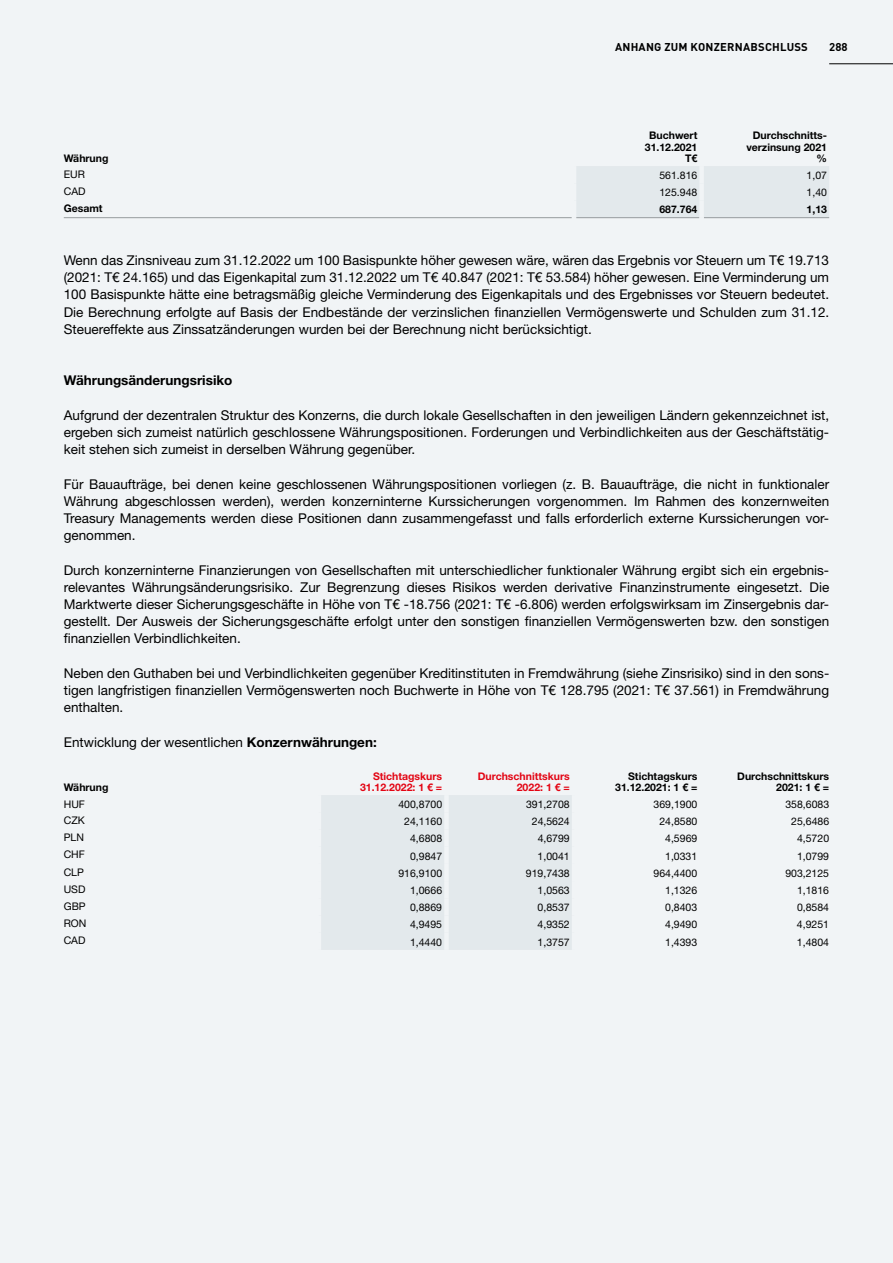
<style>
.page{position:relative;width:893px;height:1263px;background:#f1f4f6}
.page>*{position:absolute;margin:0;border:0;box-sizing:border-box;transform-origin:0 0}
.t1{font:13.5px/17.2px "Helvetica Neue LT Pro";color:#000;text-align:justify}
.t2{font:700 13.5px "Helvetica Neue LT Pro";color:#000}
.t3{font:700 11.25px "DIN Pro";letter-spacing:.02em;color:#000}
.t4{font:10.5px "Helvetica Neue LT Pro";color:#000}
.t5{font:700 10.5px/11.2px "Helvetica Neue LT Pro";color:#000;text-align:right}
.t6{font:700 10.5px/11.2px "Helvetica Neue LT Pro";color:#e30413;text-align:right}
.s1{font-weight:700}
</style>
<div class="page">
<hr style="left:829px;top:63px;width:64px;height:1px;background:#000">
<div style="left:576px;top:166px;width:253px;height:51px;background:#e3e9ec"></div>
<hr style="left:64px;top:217px;width:508px;height:1px;background:#969b9e">
<hr style="left:576px;top:217px;width:123px;height:1px;background:#969b9e">
<hr style="left:704px;top:217px;width:125px;height:1px;background:#969b9e">
<div style="left:699px;top:166px;width:5px;height:17px;background:#f1f4f6"></div>
<div style="left:699px;top:183px;width:5px;height:17px;background:#f1f4f6"></div>
<div style="left:699px;top:200px;width:5px;height:18px;background:#f1f4f6"></div>
<div style="left:321px;top:795px;width:251px;height:155px;background:#e3e9ec"></div>
<div style="left:444px;top:795px;width:5px;height:17px;background:#f1f4f6"></div>
<div style="left:444px;top:812px;width:5px;height:17px;background:#f1f4f6"></div>
<div style="left:444px;top:829px;width:5px;height:18px;background:#f1f4f6"></div>
<div style="left:444px;top:847px;width:5px;height:17px;background:#f1f4f6"></div>
<div style="left:444px;top:864px;width:5px;height:17px;background:#f1f4f6"></div>
<div style="left:444px;top:881px;width:5px;height:17px;background:#f1f4f6"></div>
<div style="left:444px;top:898px;width:5px;height:17px;background:#f1f4f6"></div>
<div style="left:444px;top:915px;width:5px;height:18px;background:#f1f4f6"></div>
<div style="left:444px;top:933px;width:5px;height:17px;background:#f1f4f6"></div>
<p class="t5" style="left:64px;top:152px;width:46px">Währung</p>
<p class="t3" style="left:615px;top:39px;width:194px">ANHANG ZUM KONZERNABSCHLUSS</p>
<p class="t3" style="left:829px;top:39px;width:20px">288</p>
<p class="t5" style="left:645px;top:130px;width:54px">Buchwert<br>31.12.2021<br>T€</p>
<p class="t5" style="left:746px;top:130px;width:82px">Durchschnitts&shy;verzinsung 2021 %</p>
<p class="t4" style="left:64px;top:168px;width:23px">EUR</p>
<p class="t4" style="left:659px;top:169px;width:39px">561.816</p>
<p class="t4" style="left:807px;top:169px;width:22px">1,07</p>
<p class="t4" style="left:64px;top:185px;width:23px">CAD</p>
<p class="t4" style="left:659px;top:186px;width:39px">125.948</p>
<p class="t4" style="left:807px;top:186px;width:22px">1,40</p>
<p class="t5" style="left:64px;top:203px;width:40px">Gesamt</p>
<p class="t5" style="left:659px;top:204px;width:39px">687.764</p>
<p class="t5" style="left:807px;top:204px;width:22px">1,13</p>
<p class="t1" style="left:64px;top:251px;width:767px">Wenn das Zinsniveau zum 31.12.2022 um 100 Basispunkte höher gewesen wäre, wären das Ergebnis vor Steuern um T€ 19.713 (2021: T€ 24.165) und das Eigenkapital zum 31.12.2022 um T€ 40.847 (2021: T€ 53.584) höher gewesen. Eine Verminderung um 100 Basispunkte hätte eine betragsmäßig gleiche Verminderung des Eigenkapitals und des Ergebnisses vor Steuern bedeutet.<br>Die Berechnung erfolgte auf Basis der Endbestände der verzinslichen finanziellen Vermögenswerte und Schulden zum 31.12.<br>Steuereffekte aus Zinssatzänderungen wurden bei der Berechnung nicht berücksichtigt.</p>
<p class="t2" style="left:64px;top:372px;width:170px">Währungsänderungsrisiko</p>
<p class="t1" style="left:64px;top:406px;width:767px">Aufgrund der dezentralen Struktur des Konzerns, die durch lokale Gesellschaften in den jeweiligen Ländern gekennzeichnet ist, ergeben sich zumeist natürlich geschlossene Währungspositionen. Forderungen und Verbindlichkeiten aus der Geschäftstätig&shy;keit stehen sich zumeist in derselben Währung gegenüber.</p>
<p class="t1" style="left:64px;top:475px;width:767px">Für Bauaufträge, bei denen keine geschlossenen Währungspositionen vorliegen (z. B. Bauaufträge, die nicht in funktionaler Währung abgeschlossen werden), werden konzerninterne Kurssicherungen vorgenommen. Im Rahmen des konzernweiten Treasury Managements werden diese Positionen dann zusammengefasst und falls erforderlich externe Kurssicherungen vor&shy;genommen.</p>
<p class="t1" style="left:64px;top:561px;width:767px">Durch konzerninterne Finanzierungen von Gesellschaften mit unterschiedlicher funktionaler Währung ergibt sich ein ergebnis&shy;relevantes Währungsänderungsrisiko. Zur Begrenzung dieses Risikos werden derivative Finanzinstrumente eingesetzt. Die Marktwerte dieser Sicherungsgeschäfte in Höhe von T€ -18.756 (2021: T€ -6.806) werden erfolgswirksam im Zinsergebnis dar&shy;gestellt. Der Ausweis der Sicherungsgeschäfte erfolgt unter den sonstigen finanziellen Vermögenswerten bzw. den sonstigen finanziellen Verbindlichkeiten.</p>
<p class="t1" style="left:64px;top:664px;width:767px">Neben den Guthaben bei und Verbindlichkeiten gegenüber Kreditinstituten in Fremdwährung (siehe Zinsrisiko) sind in den sons&shy;tigen langfristigen finanziellen Vermögenswerten noch Buchwerte in Höhe von T€ 128.795 (2021: T€ 37.561) in Fremdwährung enthalten.</p>
<p class="t1" style="left:64px;top:733px;width:315px">Entwicklung der wesentlichen <span class="s1">Konzernwährungen:</span></p>
<p class="t5" style="left:64px;top:781px;width:46px">Währung</p>
<p class="t6" style="left:360px;top:770px;width:84px">Stichtagskurs<br>31.12.2022: 1 € =</p>
<p class="t6" style="left:478px;top:770px;width:93px">Durchschnittskurs<br>2022: 1 € =</p>
<p class="t5" style="left:615px;top:770px;width:84px">Stichtagskurs<br>31.12.2021: 1 € =</p>
<p class="t5" style="left:737px;top:770px;width:93px">Durchschnittskurs<br>2021: 1 € =</p>
<p class="t4" style="left:64px;top:798px;width:23px">HUF</p>
<p class="t4" style="left:398px;top:798px;width:45px">400,8700</p>
<p class="t4" style="left:526px;top:798px;width:45px">391,2708</p>
<p class="t4" style="left:654px;top:798px;width:45px">369,1900</p>
<p class="t4" style="left:785px;top:798px;width:45px">358,6083</p>
<p class="t4" style="left:64px;top:814px;width:23px">CZK</p>
<p class="t4" style="left:404px;top:815px;width:39px">24,1160</p>
<p class="t4" style="left:532px;top:815px;width:39px">24,5624</p>
<p class="t4" style="left:659px;top:815px;width:39px">24,8580</p>
<p class="t4" style="left:791px;top:815px;width:39px">25,6486</p>
<p class="t4" style="left:64px;top:831px;width:22px">PLN</p>
<p class="t4" style="left:410px;top:832px;width:34px">4,6808</p>
<p class="t4" style="left:538px;top:832px;width:34px">4,6799</p>
<p class="t4" style="left:665px;top:832px;width:34px">4,5969</p>
<p class="t4" style="left:797px;top:832px;width:34px">4,5720</p>
<p class="t4" style="left:64px;top:848px;width:23px">CHF</p>
<p class="t4" style="left:410px;top:849px;width:34px">0,9847</p>
<p class="t4" style="left:538px;top:849px;width:34px">1,0041</p>
<p class="t4" style="left:665px;top:849px;width:34px">1,0331</p>
<p class="t4" style="left:797px;top:849px;width:34px">1,0799</p>
<p class="t4" style="left:64px;top:865px;width:22px">CLP</p>
<p class="t4" style="left:398px;top:867px;width:45px">916,9100</p>
<p class="t4" style="left:526px;top:867px;width:45px">919,7438</p>
<p class="t4" style="left:653px;top:867px;width:45px">964,4400</p>
<p class="t4" style="left:785px;top:867px;width:45px">903,2125</p>
<p class="t4" style="left:64px;top:883px;width:23px">USD</p>
<p class="t4" style="left:410px;top:884px;width:34px">1,0666</p>
<p class="t4" style="left:538px;top:884px;width:34px">1,0563</p>
<p class="t4" style="left:665px;top:884px;width:34px">1,1326</p>
<p class="t4" style="left:797px;top:884px;width:34px">1,1816</p>
<p class="t4" style="left:64px;top:900px;width:23px">GBP</p>
<p class="t4" style="left:410px;top:901px;width:34px">0,8869</p>
<p class="t4" style="left:538px;top:901px;width:34px">0,8537</p>
<p class="t4" style="left:665px;top:901px;width:34px">0,8403</p>
<p class="t4" style="left:797px;top:901px;width:34px">0,8584</p>
<p class="t4" style="left:64px;top:917px;width:24px">RON</p>
<p class="t4" style="left:410px;top:918px;width:34px">4,9495</p>
<p class="t4" style="left:538px;top:918px;width:34px">4,9352</p>
<p class="t4" style="left:665px;top:918px;width:34px">4,9490</p>
<p class="t4" style="left:797px;top:918px;width:34px">4,9251</p>
<p class="t4" style="left:64px;top:934px;width:23px">CAD</p>
<p class="t4" style="left:410px;top:935px;width:34px">1,4440</p>
<p class="t4" style="left:538px;top:935px;width:34px">1,3757</p>
<p class="t4" style="left:665px;top:935px;width:34px">1,4393</p>
<p class="t4" style="left:797px;top:935px;width:34px">1,4804</p>
</div>
